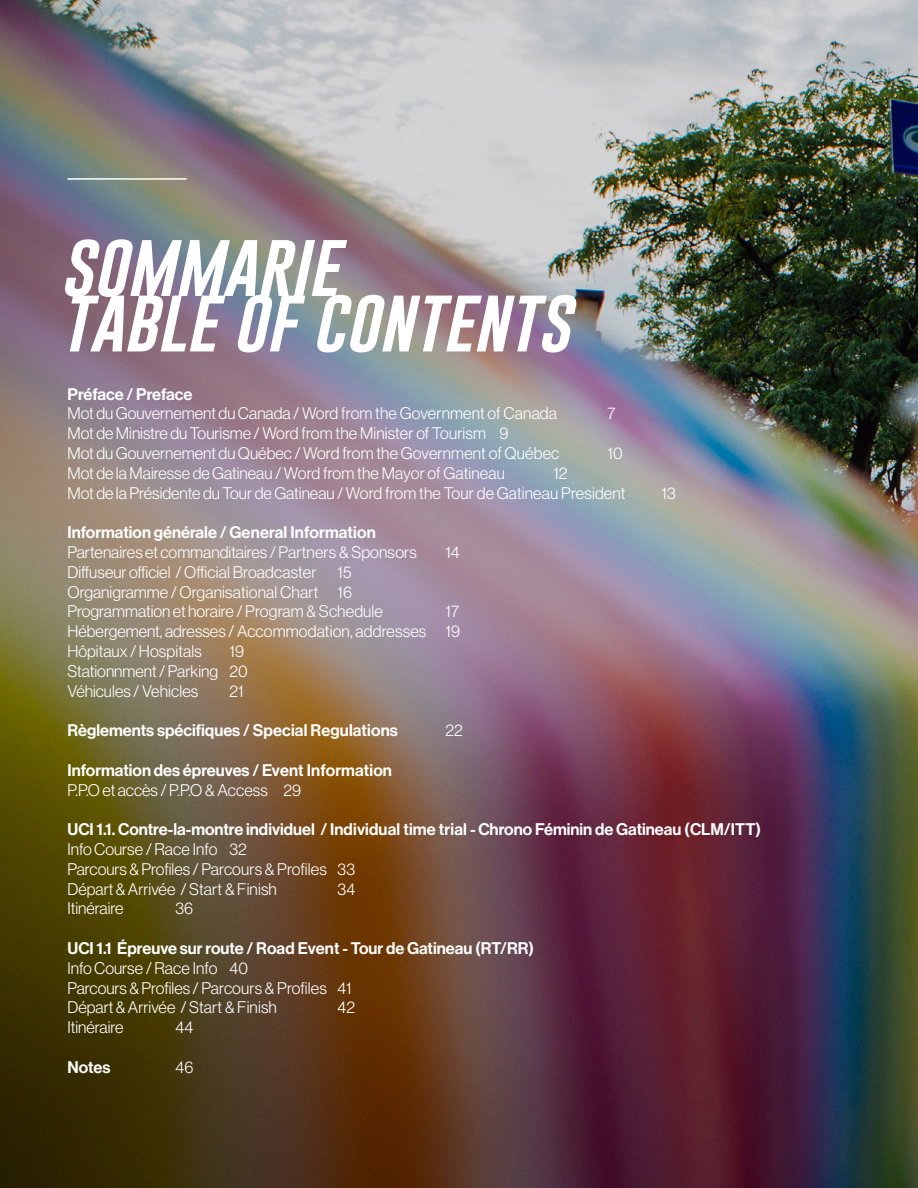
<style>
.page{position:relative;width:918px;height:1188px;background:#fff}
.page>*{position:absolute;margin:0;border:0;box-sizing:border-box;transform-origin:0 0}
.t1{font:italic 66px/55.5px "Gobold";color:#fff}
.t2{font:16.5px/19.8px "N Haas Grotesk DS Pro 45 Lt";color:#fff}
.t3{font:16.5px "N Haas Grotesk DS Pro 65 Md";color:#fff}
</style>
<div class="page">
<img style="left:0;top:0;width:918px;height:1188px">
<hr style="left:68px;top:178px;width:119px;height:2px;background:#fff">
<h1 class="t1" style="left:60px;top:237px;width:512px">SOMMARIE<br>TABLE OF CONTENTS</h1>
<p class="t3" style="left:68px;top:384px;width:127px">Préface / Preface</p>
<p class="t2" style="left:68px;top:404px;width:491px">Mot du Gouvernement du Canada / Word from the Government of Canada</p>
<p class="t2" style="left:607px;top:404px;width:10px">7</p>
<p class="t2" style="left:68px;top:424px;width:493px">Mot de Ministre du Tourisme / Word from the Minister of Tourism 9<br>Mot du Gouvernement du Québec / Word from the Government of Québec</p>
<p class="t2" style="left:607px;top:443px;width:17px">10</p>
<p class="t2" style="left:68px;top:463px;width:439px">Mot de la Mairesse de Gatineau / Word from the Mayor of Gatineau</p>
<p class="t2" style="left:68px;top:463px;width:559px;text-indent:486px">12<br>Mot de la Présidente du Tour de Gatineau / Word from the Tour de Gatineau President</p>
<p class="t2" style="left:662px;top:483px;width:16px">13</p>
<p class="t3" style="left:68px;top:523px;width:310px">Information générale / General Information</p>
<p class="t2" style="left:68px;top:542px;width:351px">Partenaires et commanditaires / Partners &amp; Sponsors</p>
<p class="t2" style="left:445px;top:542px;width:16px">14</p>
<p class="t2" style="left:68px;top:562px;width:251px">Diffuseur officiel / Official Broadcaster</p>
<p class="t2" style="left:68px;top:562px;width:317px;text-indent:270px">15<br>Organigramme / Organisational Chart 16<br>Programmation et horaire / Program &amp; Schedule</p>
<p class="t2" style="left:68px;top:602px;width:394px;text-align:justify;text-indent:378px">17<br>Hébergement, adresses / Accommodation, addresses 19<br>Hôpitaux / Hospitals</p>
<p class="t2" style="left:68px;top:641px;width:182px;text-indent:162px">19<br>Stationnment / Parking 20<br>Véhicules / Vehicles</p>
<p class="t2" style="left:229px;top:681px;width:16px">21</p>
<p class="t3" style="left:68px;top:721px;width:332px">Règlements spécifiques / Special Regulations</p>
<p class="t2" style="left:445px;top:721px;width:19px">22</p>
<p class="t3" style="left:68px;top:761px;width:326px">Information des épreuves / Event Information</p>
<p class="t2" style="left:68px;top:780px;width:235px">P.P.O et accès / P.P.O &amp; Access 29</p>
<p class="t3" style="left:68px;top:820px;width:695px">UCI 1.1. Contre-la-montre individuel / Individual time trial - Chrono Féminin de Gatineau (CLM/ITT)</p>
<p class="t2" style="left:68px;top:839px;width:289px">Info Course / Race Info 32<br>Parcours &amp; Profiles / Parcours &amp; Profiles 33<br>Départ &amp; Arrivée / Start &amp; Finish</p>
<p class="t2" style="left:338px;top:879px;width:19px">34</p>
<p class="t2" style="left:68px;top:899px;width:58px">Itinéraire</p>
<p class="t2" style="left:175px;top:899px;width:19px">36</p>
<p class="t3" style="left:68px;top:939px;width:468px">UCI 1.1 Épreuve sur route / Road Event - Tour de Gatineau (RT/RR)</p>
<p class="t2" style="left:68px;top:958px;width:285px">Info Course / Race Info 40<br>Parcours &amp; Profiles / Parcours &amp; Profiles 41<br>Départ &amp; Arrivée / Start &amp; Finish</p>
<p class="t2" style="left:338px;top:998px;width:19px">42</p>
<p class="t2" style="left:68px;top:1018px;width:58px">Itinéraire</p>
<p class="t2" style="left:175px;top:1018px;width:19px">44</p>
<p class="t3" style="left:68px;top:1058px;width:44px">Notes</p>
<p class="t2" style="left:175px;top:1057px;width:19px">46</p>
</div>
